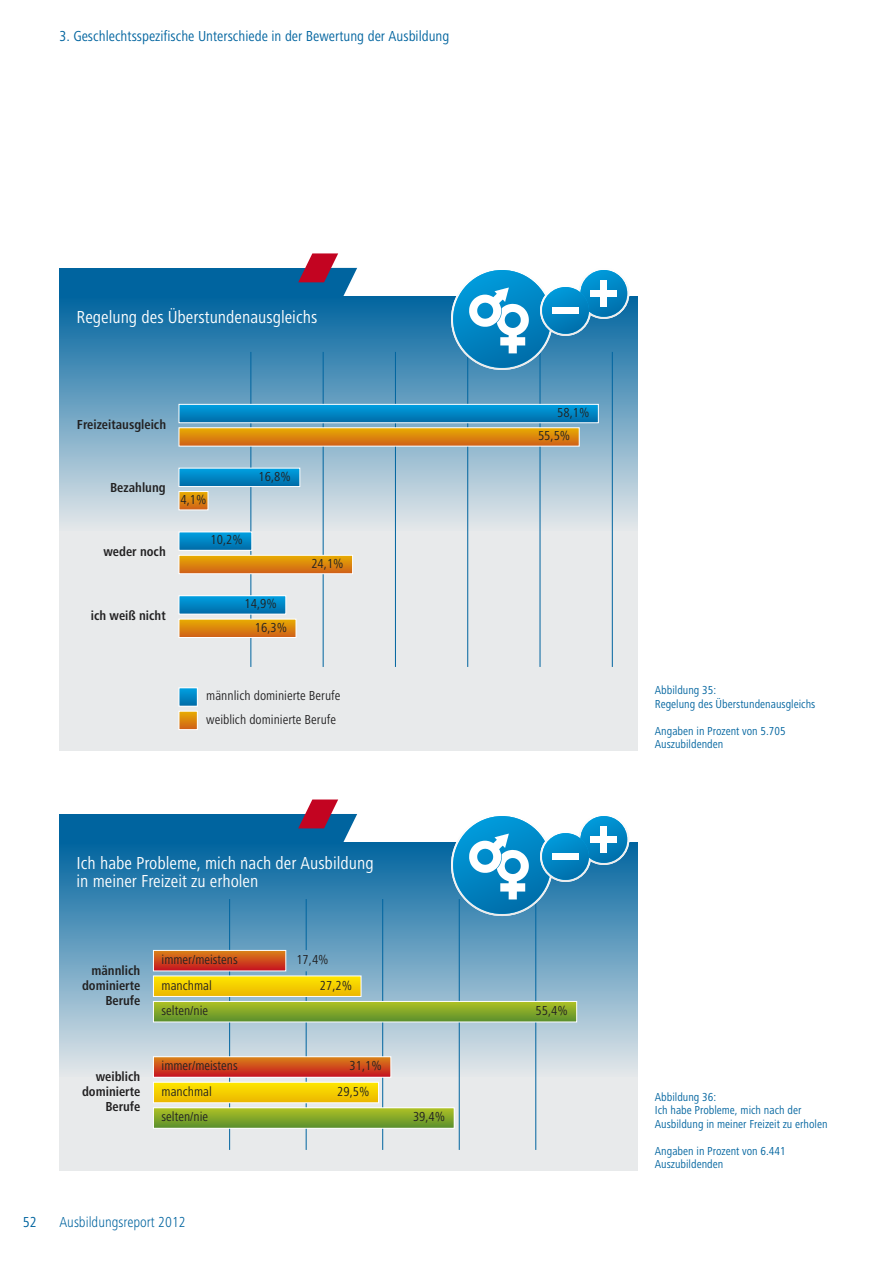
<style>
.page{position:relative;width:893px;height:1263px;background:#fff}
.page>*{position:absolute;margin:0;border:0;box-sizing:border-box;transform-origin:0 0}
.t1{font:condensed 18px/18px "Frutiger Next LT";color:#fff}
.t2{font:condensed 15px "Frutiger Next LT";color:#00649f}
.t3{font:300 condensed 15px "Frutiger Next LT";color:#00649f}
.t4{font:condensed 13.5px/25.5px "Frutiger Next LT";color:#222122}
.t5{font:700 condensed 13.5px/15px "Frutiger Next LT";color:#222122;text-align:right}
.t6{font:condensed 12px/13.5px "Frutiger Next LT";color:#00649f}
</style>
<div class="page">
<div style="left:60px;top:1052px;width:578px;height:119px;background:#e8eaeb"></div>
<div style="left:60px;top:843px;width:578px;height:234px;background:linear-gradient(to bottom,#02659f,#e3e7e9)"></div>
<div style="left:60px;top:814px;width:283px;height:30px;background:#00649f"></div>
<svg style="left:298px;top:799px;width:59px;height:44px"></svg>
<hr style="left:229px;top:899px;width:1px;height:251px;background:#00649f">
<hr style="left:306px;top:899px;width:1px;height:51px;background:#00649f">
<hr style="left:306px;top:971px;width:1px;height:179px;background:#00649f">
<hr style="left:382px;top:899px;width:1px;height:251px;background:#00649f">
<hr style="left:459px;top:899px;width:1px;height:251px;background:#00649f">
<hr style="left:535px;top:899px;width:1px;height:251px;background:#00649f">
<svg style="left:155px;top:952px;width:129px;height:17px;background:#cf4b1c"></svg>
<div style="left:153px;top:950px;width:133px;height:21px;border:1px solid #fff"></div>
<div style="left:154px;top:976px;width:207px;height:20px;background:linear-gradient(to bottom,#fee700,#edba00)"></div>
<div style="left:153px;top:975px;width:208px;height:22px;border:1px solid #fff"></div>
<svg style="left:155px;top:1003px;width:420px;height:17px;background:#85a828"></svg>
<div style="left:153px;top:1001px;width:424px;height:21px;border:1px solid #fff"></div>
<svg style="left:155px;top:1058px;width:234px;height:17px;background:#cf4c1b"></svg>
<div style="left:153px;top:1056px;width:238px;height:21px;border:1px solid #fff"></div>
<div style="left:154px;top:1082px;width:224px;height:20px;background:linear-gradient(to bottom,#fee700,#edbb00)"></div>
<div style="left:154px;top:1108px;width:300px;height:20px;background:linear-gradient(to bottom,#aec125,#5f922d)"></div>
<div style="left:153px;top:1107px;width:302px;height:22px;border:1px solid #fff"></div>
<svg style="left:578px;top:814px;width:51px;height:51px"></svg>
<svg style="left:453px;top:816px;width:174px;height:98px"></svg>
<div style="left:542px;top:833px;width:47px;height:47px;background:linear-gradient(to bottom,#0099d9,#0071ad);border-radius:50%"></div>
<div style="left:552px;top:853px;width:27px;height:7px;background:#fff"></div>
<div style="left:60px;top:464px;width:578px;height:287px;background:#e8eaeb"></div>
<div style="left:60px;top:297px;width:578px;height:234px;background:linear-gradient(to bottom,#02659f,#e4e7ea)"></div>
<hr style="left:540px;top:352px;width:1px;height:315px;background:#00649f">
<hr style="left:467px;top:352px;width:1px;height:315px;background:#00649f">
<div style="left:60px;top:268px;width:283px;height:30px;background:#00649f"></div>
<svg style="left:298px;top:253px;width:59px;height:44px"></svg>
<svg style="left:578px;top:268px;width:51px;height:51px"></svg>
<svg style="left:453px;top:270px;width:174px;height:98px"></svg>
<div style="left:542px;top:287px;width:47px;height:47px;background:linear-gradient(to bottom,#0099d9,#0071ad);border-radius:50%"></div>
<div style="left:552px;top:307px;width:27px;height:7px;background:#fff"></div>
<hr style="left:250px;top:352px;width:1px;height:315px;background:#00649f">
<hr style="left:323px;top:352px;width:1px;height:315px;background:#00649f">
<hr style="left:395px;top:352px;width:1px;height:315px;background:#00649f">
<hr style="left:612px;top:352px;width:1px;height:315px;background:#00649f">
<svg style="left:181px;top:406px;width:416px;height:15px;background:#0085c4"></svg>
<div style="left:179px;top:404px;width:420px;height:19px;border:1px solid #fff"></div>
<svg style="left:181px;top:470px;width:117px;height:15px;background:#0085c3"></svg>
<div style="left:179px;top:468px;width:121px;height:19px;border:1px solid #fff"></div>
<svg style="left:181px;top:533px;width:69px;height:16px"></svg>
<div style="left:179px;top:531px;width:73px;height:20px;border:1px solid #fff"></div>
<svg style="left:181px;top:597px;width:103px;height:15px;background:#0086c5"></svg>
<div style="left:179px;top:595px;width:107px;height:19px;border:1px solid #fff"></div>
<svg style="left:181px;top:429px;width:397px;height:15px;background:#dc870c"></svg>
<div style="left:179px;top:427px;width:401px;height:19px;border:1px solid #fff"></div>
<svg style="left:181px;top:493px;width:25px;height:15px"></svg>
<div style="left:179px;top:491px;width:29px;height:19px;border:1px solid #fff"></div>
<svg style="left:181px;top:557px;width:170px;height:15px;background:#db860d"></svg>
<div style="left:179px;top:555px;width:174px;height:19px;border:1px solid #fff"></div>
<svg style="left:181px;top:621px;width:113px;height:15px;background:#db850d"></svg>
<div style="left:179px;top:619px;width:117px;height:19px;border:1px solid #fff"></div>
<svg style="left:181px;top:689px;width:15px;height:15px"></svg>
<div style="left:179px;top:687px;width:19px;height:19px;border:1px solid #fff"></div>
<svg style="left:181px;top:713px;width:15px;height:15px"></svg>
<div style="left:179px;top:711px;width:19px;height:19px;border:1px solid #fff"></div>
<p class="t2" style="left:60px;top:31px;width:391px">3. Geschlechtsspezifische Unterschiede in der Bewertung der Ausbildung</p>
<h1 class="t1" style="left:77px;top:310px;width:242px">Regelung des Überstundenausgleichs</h1>
<p class="t5" style="left:77px;top:418px;width:91px">Freizeitausgleich</p>
<p class="t5" style="left:110px;top:482px;width:57px">Bezahlung</p>
<p class="t5" style="left:103px;top:546px;width:64px">weder noch</p>
<p class="t4" style="left:180px;top:488px;width:28px">4,1%</p>
<p class="t4" style="left:211px;top:529px;width:34px">10,2%</p>
<p class="t4" style="left:259px;top:465px;width:34px">16,8%</p>
<p class="t5" style="left:91px;top:609px;width:76px">ich weiß nicht</p>
<p class="t4" style="left:245px;top:592px;width:34px">14,9%</p>
<p class="t4" style="left:255px;top:616px;width:34px">16,3%</p>
<p class="t4" style="left:311px;top:552px;width:34px">24,1%</p>
<p class="t4" style="left:206px;top:686px;width:136px;line-height:23.4px">männlich dominierte Berufe weiblich dominierte Berufe</p>
<h1 class="t1" style="left:77px;top:856px;width:299px">Ich habe Probleme, mich nach der Ausbildung in meiner Freizeit zu erholen</h1>
<p class="t5" style="left:82px;top:964px;width:60px">männlich dominierte<br>Berufe</p>
<p class="t4" style="left:162px;top:948px;width:78px">immer/meistens manchmal selten/nie</p>
<p class="t4" style="left:296px;top:948px;width:34px">17,4%</p>
<p class="t4" style="left:320px;top:974px;width:34px">27,2%</p>
<p class="t4" style="left:162px;top:1054px;width:78px">immer/meistens manchmal selten/nie</p>
<p class="t5" style="left:82px;top:1070px;width:60px">weiblich dominierte<br>Berufe</p>
<p class="t4" style="left:337px;top:1054px;width:46px;text-indent:12px">31,1%<br>29,5%</p>
<p class="t4" style="left:413px;top:1105px;width:34px">39,4%</p>
<p class="t2" style="left:23px;top:1217px;width:15px">52</p>
<p class="t3" style="left:60px;top:1217px;width:128px">Ausbildungsreport 2012</p>
<p class="t4" style="left:557px;top:401px;width:34px">58,1%</p>
<p class="t4" style="left:538px;top:424px;width:34px">55,5%</p>
<p class="t6" style="left:655px;top:685px;width:162px">Abbildung 35:<br>Regelung des Überstundenausgleichs</p>
<p class="t6" style="left:655px;top:725px;width:132px">Angaben in Prozent von 5.705<br>Auszubildenden</p>
<p class="t4" style="left:535px;top:999px;width:34px">55,4%</p>
<p class="t6" style="left:655px;top:1091px;width:174px">Abbildung 36:<br>Ich habe Probleme, mich nach der<br>Ausbildung in meiner Freizeit zu erholen</p>
<p class="t6" style="left:655px;top:1145px;width:132px">Angaben in Prozent von 6.441<br>Auszubildenden</p>
</div>
